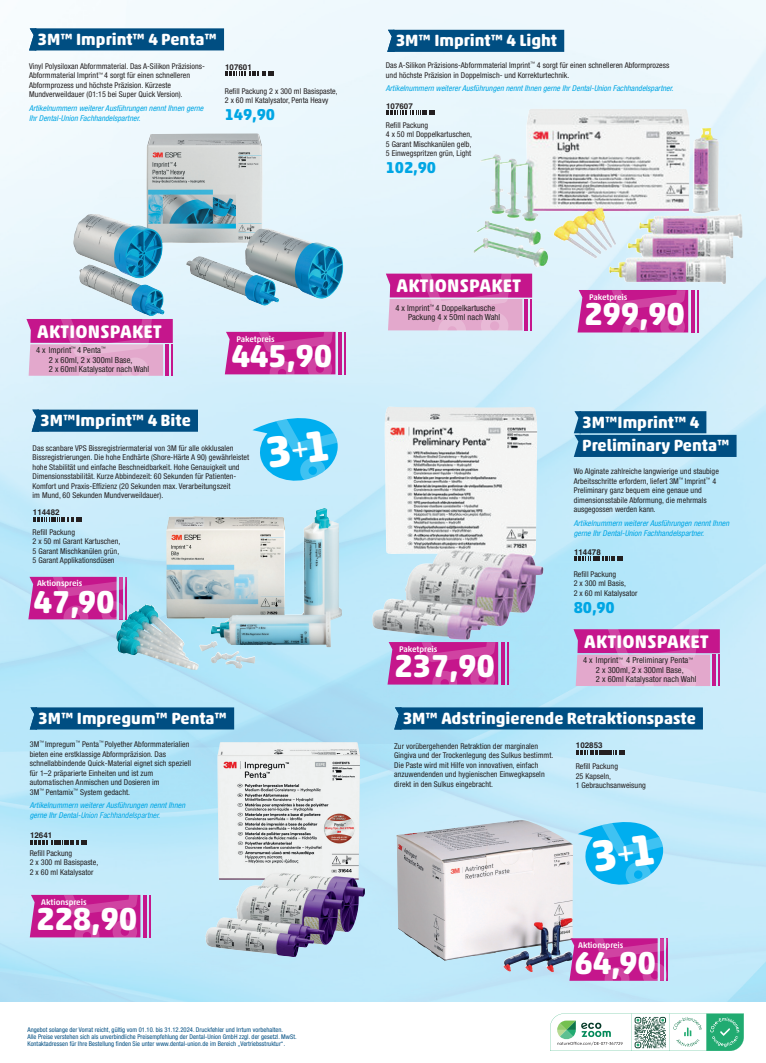
<style>
.page{position:relative;width:766px;height:1063px;background:#fff}
.page>*{position:absolute;margin:0;border:0;box-sizing:border-box;transform-origin:0 0}
.t1{font:700 32.2px "Akko Rounded Pro";letter-spacing:-.01em;color:#fff}
.t2{font:700 18.5px "Akko Rounded Pro";letter-spacing:.015em;color:#fff}
.t3{font:700 16.5px/23.7px "Akko Rounded Pro";color:#fff}
.t4{font:700 16px "Akko Rounded Pro";letter-spacing:-.01em;color:#00a6e4}
.t5{font:condensed 8.5px/9.5px "Helvetica Neue LT Pro";letter-spacing:.005em;color:#231f20}
.t6{font:500 8.3px "Akko Rounded Pro";letter-spacing:-.01em;color:#fff}
.t7{font:condensed 8px/9.5px "Helvetica Neue LT Pro";letter-spacing:.005em;color:#231f20}
.t8{font:italic condensed 8px/9.5px "Helvetica Neue LT Pro";letter-spacing:.005em;color:#00a6e4}
.t9{font:700 8px "Helvetica";color:#231f20}
.t10{font:condensed 6.5px/7px "Helvetica Neue LT Pro";letter-spacing:.005em;color:#004e82}
</style>
<div class="page">
<img style="left:0;top:0;width:765px;height:1001px">
<svg style="left:550px;top:1013px;width:193px;height:38px"></svg>
<div style="left:35px;top:28px;width:189px;height:22px;background:#004e82"></div>
<svg style="left:29px;top:28px;width:7px;height:22px"></svg>
<svg style="left:225px;top:72px;width:49px;height:4px"></svg>
<img style="left:73px;top:133px;width:270px;height:166px">
<div style="left:35px;top:707px;width:199px;height:23px;background:#004e82"></div>
<svg style="left:30px;top:707px;width:7px;height:23px"></svg>
<img style="left:205px;top:742px;width:160px;height:215px">
<svg style="left:30px;top:840px;width:57px;height:5px"></svg>
<hr style="left:143px;top:895px;width:4px;height:42px;background:#c5168c">
<hr style="left:149px;top:895px;width:2px;height:42px;background:#c5168c">
<svg style="left:30px;top:895px;width:111px;height:43px"></svg>
<div style="left:393px;top:30px;width:171px;height:22px;background:#004e82"></div>
<svg style="left:387px;top:30px;width:6px;height:22px"></svg>
<img style="left:479px;top:109px;width:240px;height:151px">
<svg style="left:386px;top:111px;width:49px;height:4px"></svg>
<svg style="left:690px;top:290px;width:4px;height:43px"></svg>
<hr style="left:696px;top:290px;width:2px;height:43px;background:#c5168c">
<svg style="left:577px;top:290px;width:111px;height:43px"></svg>
<svg style="left:386px;top:274px;width:146px;height:56px"></svg>
<div style="left:579px;top:411px;width:127px;height:22px;background:#004e82"></div>
<div style="left:579px;top:435px;width:157px;height:22px;background:#004e82"></div>
<svg style="left:573px;top:411px;width:8px;height:46px"></svg>
<img style="left:372px;top:406px;width:171px;height:234px">
<svg style="left:574px;top:556px;width:49px;height:5px"></svg>
<svg style="left:500px;top:642px;width:4px;height:43px"></svg>
<hr style="left:506px;top:642px;width:2px;height:43px;background:#c5168c">
<svg style="left:387px;top:642px;width:111px;height:43px"></svg>
<svg style="left:573px;top:629px;width:146px;height:57px"></svg>
<div style="left:37px;top:410px;width:161px;height:22px;background:#004e82"></div>
<svg style="left:32px;top:410px;width:5px;height:22px"></svg>
<img style="left:166px;top:508px;width:176px;height:139px">
<svg style="left:33px;top:517px;width:49px;height:4px"></svg>
<svg style="left:28px;top:577px;width:102px;height:42px"></svg>
<img style="left:396px;top:820px;width:177px;height:152px">
<div style="left:400px;top:707px;width:302px;height:23px;background:#004e82"></div>
<svg style="left:394px;top:707px;width:7px;height:23px"></svg>
<svg style="left:575px;top:750px;width:49px;height:5px"></svg>
<svg style="left:569px;top:938px;width:101px;height:43px"></svg>
<svg style="left:26px;top:319px;width:147px;height:57px"></svg>
<hr style="left:338px;top:332px;width:4px;height:42px;background:#c5168c">
<hr style="left:344px;top:332px;width:1px;height:42px;background:#c5168c">
<svg style="left:225px;top:332px;width:111px;height:43px"></svg>
<svg style="left:252px;top:412px;width:85px;height:70px"></svg>
<svg style="left:577px;top:815px;width:86px;height:71px"></svg>
<h3 class="t3" style="left:38px;top:27px;width:181px">3M™ Imprint™ 4 Penta™</h3>
<p class="t7" style="left:29px;top:61px;width:177px">Vinyl Polysiloxan Abformmaterial. Das A-Silikon Präzisions-Abformmaterial Imprint<sup>™</sup> 4 sorgt für einen schnelleren Abformprozess und höchste Präzision. Kürzeste Mundverweildauer (01:15 bei Super Quick Version).</p>
<p class="t8" style="left:29px;top:103px;width:176px">Artikelnummern weiterer Ausführungen nennt Ihnen gerne<br>Ihr Dental-Union Fachhandelspartner.</p>
<p class="t9" style="left:225px;top:62px;width:28px">107601</p>
<p class="t7" style="left:225px;top:86px;width:114px">Refill Packung 2 x 300 ml Basispaste,<br>2 x 60 ml Katalysator, Penta Heavy</p>
<h3 class="t4" style="left:225px;top:105px;width:52px">149,90</h3>
<h2 class="t2" style="left:37px;top:320px;width:126px">AKTIONSPAKET</h2>
<p class="t5" style="left:49px;top:345px;width:102px;text-indent:-13px">4 x Imprint<sup>™</sup> 4 Penta<sup>™<br></sup>2 x 60ml, 2 x 300ml Base,<br>2 x 60ml Katalysator nach Wahl</p>
<h1 class="t1" style="left:231px;top:336px;width:102px">445,90</h1>
<p class="t6" style="left:236px;top:334px;width:40px">Paketpreis</p>
<h3 class="t3" style="left:40px;top:409px;width:152px">3M™Imprint™ 4 Bite</h3>
<p class="t7" style="left:33px;top:443px;width:218px">Das scanbare VPS Bissregistriermaterial von 3M für alle okklusalen Bissregistrierungen. Die hohe Endhärte (Shore-Härte A 90) gewährleistet hohe Stabilität und einfache Beschneidbarkeit. Hohe Genauigkeit und Dimensionsstabilität. Kurze Abbindezeit: 60 Sekunden für Patienten-Komfort und Praxis-Effizienz (20 Sekunden max. Verarbeitungszeit<br>im Mund, 60 Sekunden Mundverweildauer).</p>
<p class="t7" style="left:33px;top:527px;width:89px">Refill Packung<br>2 x 50 ml Garant Kartuschen,<br>5 Garant Mischkanülen grün,<br>5 Garant Applikationsdüsen</p>
<p class="t9" style="left:33px;top:507px;width:28px">114482</p>
<p class="t6" style="left:37px;top:578px;width:47px">Aktionspreis</p>
<h1 class="t1" style="left:33px;top:582px;width:83px">47,90</h1>
<h3 class="t3" style="left:38px;top:706px;width:190px">3M™ Impregum™ Penta™</h3>
<p class="t7" style="left:30px;top:739px;width:163px">3M<sup>™</sup> Impregum<sup>™</sup> Penta<sup>™</sup> Polyether Abformmaterialien bieten eine erstklassige Abformpräzision. Das schnellabbindende Quick-Material eignet sich speziell für 1–2 präparierte Einheiten und ist zum automatischen Anmischen und Dosieren im<br>3M<sup>™</sup> Pentamix<sup>™</sup> System gedacht.</p>
<p class="t8" style="left:30px;top:801px;width:157px">Artikelnummern weiterer Ausführungen nennt Ihnen gerne Ihr Dental-Union Fachhandelspartner.</p>
<p class="t7" style="left:30px;top:848px;width:70px">Refill Packung<br>2 x 300 ml Basispaste,<br>2 x 60 ml Katalysator</p>
<p class="t9" style="left:30px;top:830px;width:24px">12641</p>
<p class="t6" style="left:41px;top:897px;width:47px">Aktionspreis</p>
<h1 class="t1" style="left:36px;top:899px;width:102px">228,90</h1>
<p class="t10" style="left:27px;top:1026px;width:270px">Angebot solange der Vorrat reicht, gültig vom 01.10. bis 31.12.2024. Druckfehler und Irrtum vorbehalten.<br>Alle Preise verstehen sich als unverbindliche Preisempfehlung der Dental-Union GmbH zzgl. der gesetzl. MwSt.<br>Kontaktadressen für Ihre Bestellung finden Sie unter www.dental-union.de im Bereich „Vertriebsstruktur“.</p>
<h3 class="t3" style="left:395px;top:29px;width:163px">3M™ Imprint™ 4 Light</h3>
<p class="t7" style="left:386px;top:60px;width:285px">Das A-Silikon Präzisions-Abformmaterial Imprint<sup>™</sup> 4 sorgt für einen schnelleren Abformprozess und höchste Präzision in Doppelmisch- und Korrekturtechnik.</p>
<p class="t8" style="left:386px;top:84px;width:289px">Artikelnummern weiterer Ausführungen nennt Ihnen gerne Ihr Dental-Union Fachhandelspartner.</p>
<p class="t7" style="left:386px;top:120px;width:88px">Refill Packung<br>4 x 50 ml Doppelkartuschen,<br>5 Garant Mischkanülen gelb,<br>5 Einwegspritzen grün, Light</p>
<h3 class="t4" style="left:386px;top:158px;width:52px">102,90</h3>
<p class="t9" style="left:386px;top:101px;width:28px">107607</p>
<h2 class="t2" style="left:396px;top:274px;width:126px">AKTIONSPAKET</h2>
<p class="t5" style="left:408px;top:303px;width:94px;text-indent:-13px">4 x Imprint<sup>™</sup> 4 Doppelkartusche<br>Packung 4 x 50ml nach Wahl</p>
<p class="t6" style="left:399px;top:644px;width:40px">Paketpreis</p>
<h1 class="t1" style="left:394px;top:647px;width:102px">237,90</h1>
<p class="t6" style="left:589px;top:292px;width:40px">Paketpreis</p>
<h1 class="t1" style="left:584px;top:294px;width:102px">299,90</h1>
<h3 class="t3" style="left:582px;top:410px;width:149px">3M™Imprint™ 4<br>Preliminary Penta™</h3>
<p class="t7" style="left:573px;top:467px;width:146px">Wo Alginate zahlreiche langwierige und staubige Arbeitsschritte erfordern, liefert 3M<sup>™</sup> Imprint<sup>™</sup> 4<br>Preliminary ganz bequem eine genaue und dimensionsstabile Abformung, die mehrmals ausgegossen werden kann.</p>
<p class="t8" style="left:573px;top:519px;width:157px">Artikelnummern weiterer Ausführungen nennt Ihnen gerne Ihr Dental-Union Fachhandelspartner.</p>
<p class="t7" style="left:573px;top:569px;width:65px">Refill Packung<br>2 x 300 ml Basis,<br>2 x 60 ml Katalysator</p>
<h3 class="t4" style="left:573px;top:598px;width:43px">80,90</h3>
<p class="t9" style="left:574px;top:547px;width:28px">114478</p>
<h2 class="t2" style="left:584px;top:630px;width:126px">AKTIONSPAKET</h2>
<p class="t5" style="left:595px;top:655px;width:102px;text-indent:-13px">4 x Imprint<sup>™</sup> 4 Preliminary Penta<sup>™<br></sup>2 x 300ml, 2 x 300ml Base,<br>2 x 60ml Katalysator nach Wahl</p>
<h3 class="t3" style="left:402px;top:706px;width:294px">3M™ Adstringierende Retraktionspaste</h3>
<p class="t7" style="left:394px;top:741px;width:161px">Zur vorübergehenden Retraktion der marginalen Gingiva und der Trockenlegung des Sulkus bestimmt.<br>Die Paste wird mit Hilfe von innovativen, einfach anzuwendenden und hygienischen Einwegkapseln direkt in den Sulkus eingebracht.</p>
<p class="t9" style="left:575px;top:741px;width:28px">102853</p>
<p class="t7" style="left:575px;top:762px;width:72px">Refill Packung<br>25 Kapseln,<br>1 Gebrauchsanweisung</p>
<p class="t6" style="left:578px;top:940px;width:47px">Aktionspreis</p>
<h1 class="t1" style="left:574px;top:943px;width:83px">64,90</h1>
</div>
